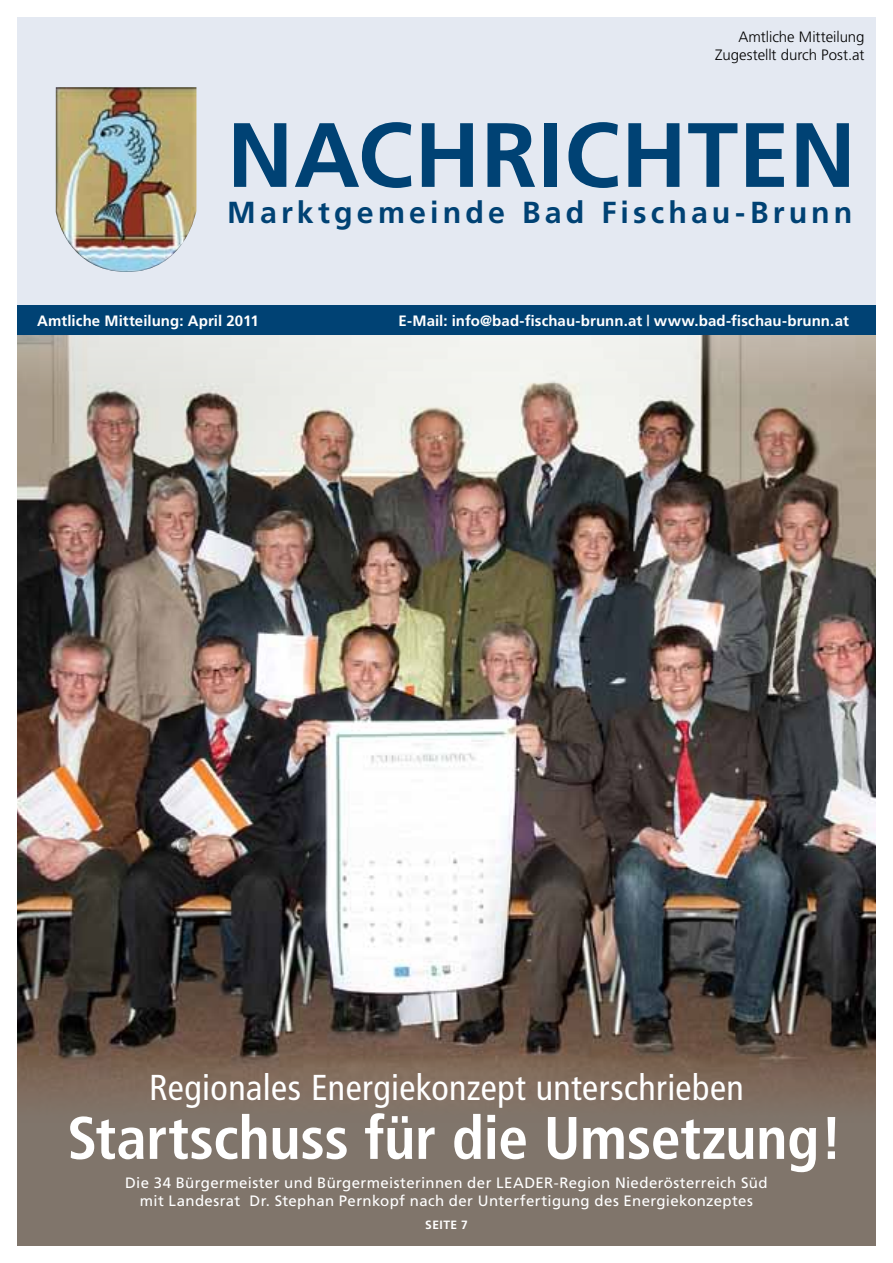
<style>
.page{position:relative;width:893px;height:1263px;background:#fff}
.page>*{position:absolute;margin:0;border:0;box-sizing:border-box;transform-origin:0 0}
.t1{font:700 91.2px "Frutiger";letter-spacing:.01em;color:#004274}
.t2{font:700 condensed 60px "Frutiger";letter-spacing:-.005em;color:#fff}
.t3{font:condensed 36px "Frutiger";letter-spacing:.01em;color:#fff}
.t4{font:700 30.45px "Frutiger";letter-spacing:.135em;color:#004274}
.t5{font:15px/18px "Frutiger";letter-spacing:.025em;color:#fff;text-align:center}
.t6{font:700 15px "Frutiger";letter-spacing:.005em;color:#fff}
.t7{font:300 15px/18px "Frutiger";color:#000;text-align:right}
.t8{font:700 12px "Frutiger";color:#fff}
</style>
<div class="page">
<div style="left:17px;top:118px;width:859px;height:1128px;background:#80756b"></div>
<img style="left:17px;top:335px;width:859px;height:768px">
<div style="left:17px;top:17px;width:859px;height:317px;background:#e4e9f2"></div>
<img style="left:56px;top:87px;width:140px;height:185px">
<div style="left:17px;top:305px;width:859px;height:30px;background:#004274"></div>
<p class="t7" style="left:715px;top:27px;width:151px">Amtliche Mitteilung<br>Zugestellt durch Post.at</p>
<h1 class="t1" style="left:227px;top:102px;width:630px">nachrichten</h1>
<h3 class="t4" style="left:227px;top:195px;width:627px">Marktgemeinde Bad Fischau-Brunn</h3>
<p class="t6" style="left:37px;top:312px;width:223px">Amtliche Mitteilung: April 2011</p>
<p class="t6" style="left:398px;top:312px;width:452px">E-Mail: info@bad-fischau-brunn.at | www.bad-fischau-brunn.at</p>
<h3 class="t3" style="left:149px;top:1067px;width:596px">Regionales Energiekonzept unterschrieben</h3>
<h2 class="t2" style="left:67px;top:1102px;width:777px">Startschuss für die Umsetzung!</h2>
<p class="t5" style="left:125px;top:1174px;width:644px">Die 34 Bürgermeister und Bürgermeisterinnen der LEADER-Region Niederösterreich Süd mit Landesrat Dr. Stephan Pernkopf nach der Unterfertigung des Energiekonzeptes</p>
<p class="t8" style="left:425px;top:1217px;width:44px">Seite 7</p>
</div>
